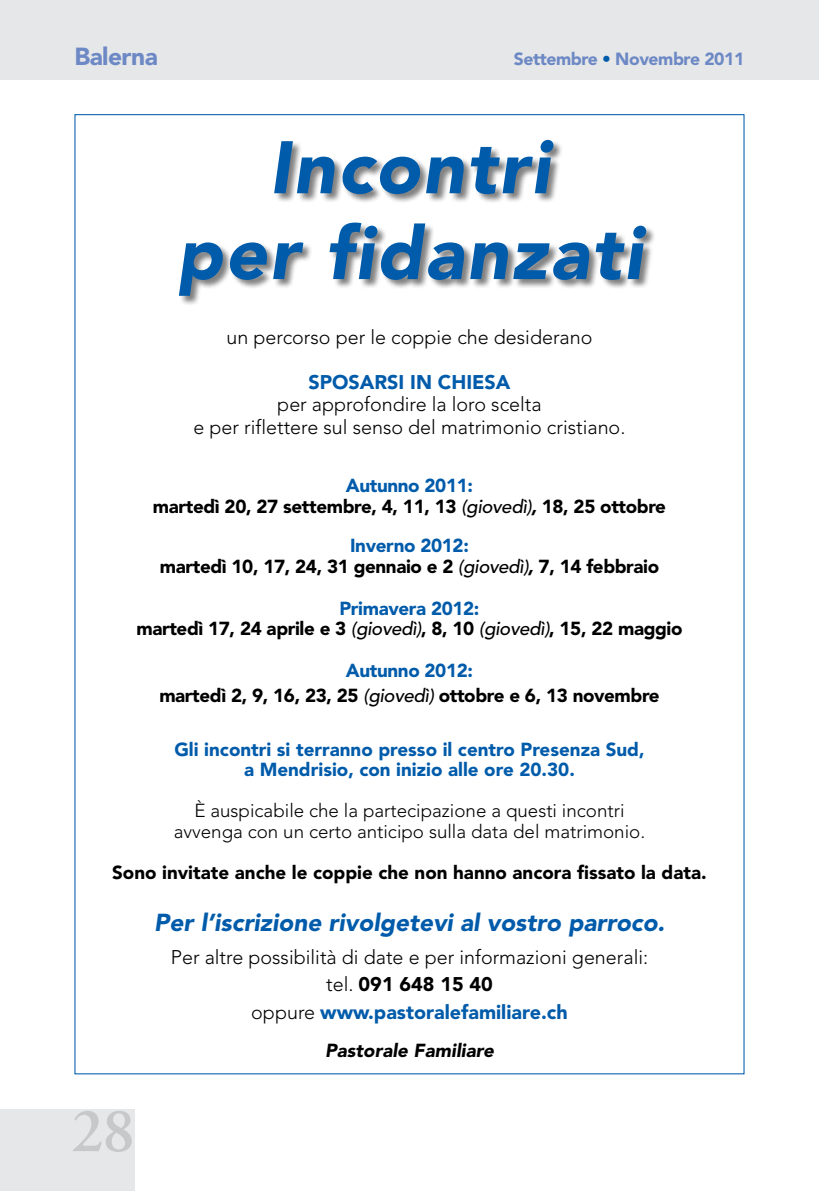
<style>
.page{position:relative;width:819px;height:1191px;background:#fff}
.page>*{position:absolute;margin:0;border:0;box-sizing:border-box;transform-origin:0 0}
.t1{font:italic 900 73.5px/85.8px "Avenir";letter-spacing:.03em;color:#005baa;text-align:center}
.t2{font:600 63px "Adobe Garamond Pro";color:#c7c8ca}
.t3{font:900 24.5px "Avenir";letter-spacing:-.025em;color:#6d89c5}
.t4{font:italic 900 24.32px "Avenir";color:#005baa}
.t5{font:300 19.78px/27.7px "Avenir";color:#000;text-align:center}
.t6{font:900 19.78px "Avenir";color:#005baa}
.t7{font:900 18.72px/20.7px "Avenir";letter-spacing:-.02em;color:#000;text-align:center}
.t8{font:300 18.72px/20.5px "Avenir";color:#000;text-align:center}
.t9{font:900 18.72px/20.5px "Avenir";color:#005baa;text-align:center}
.t10{font:900 18.72px "Avenir";color:#000}
.t11{font:italic 900 18.72px "Avenir";color:#000}
.t12{font:900 17.5px "Avenir";letter-spacing:-.025em;color:#6d89c5}
.s1{color:#005baa}
.s2{font-weight:500;font-style:italic}
.s3{font-style:italic}
.s4{font-weight:900}
.s5{font-weight:900;color:#005baa}
</style>
<div class="page">
<div style="left:0;top:0;width:819px;height:79px;background:#e6e7e8"></div>
<div style="left:0;top:1109px;width:134px;height:82px;background:#e6e7e8"></div>
<div style="left:179px;top:140px;width:477px;height:166px;background:#000;opacity:.5"></div>
<h3 class="t3" style="left:74px;top:42px;width:85px">Balerna</h3>
<p class="t12" style="left:514px;top:48px;width:232px">Settembre <span class="s1">•</span> Novembre 2011</p>
<h1 class="t1" style="left:176px;top:124px;width:468px">Incontri<br>per fidanzati</h1>
<p class="t5" style="left:226px;top:323px;width:367px">un percorso per le coppie che desiderano</p>
<p class="t6" style="left:308px;top:370px;width:204px">SPOSARSI IN CHIESA</p>
<p class="t5" style="left:193px;top:393px;width:433px;line-height:22.6px">per approfondire la loro scelta<br>e per riflettere sul senso del matrimonio cristiano.</p>
<p class="t7" style="left:153px;top:475px;width:514px"><span class="s1">Autunno 2011:<br></span>martedì 20, 27 settembre, 4, 11, 13 <span class="s2">(giovedì)</span><span class="s3">,</span> 18, 25 ottobre</p>
<p class="t7" style="left:160px;top:535px;width:501px"><span class="s1">Inverno 2012:<br></span>martedì 10, 17, 24, 31 gennaio e 2 <span class="s2">(giovedì)</span><span class="s3">,</span> 7, 14 febbraio</p>
<p class="t7" style="left:136px;top:598px;width:547px"><span class="s1">Primavera 2012:<br></span>martedì 17, 24 aprile e 3 <span class="s2">(giovedì)</span>, 8, 10 <span class="s2">(giovedì)</span>, 15, 22 maggio</p>
<p class="t7" style="left:159px;top:658px;width:502px;line-height:24.3px"><span class="s1">Autunno 2012:<br></span>martedì 2, 9, 16, 23, 25 <span class="s2">(giovedì)</span> ottobre e 6, 13 novembre</p>
<p class="t9" style="left:174px;top:739px;width:471px">Gli incontri si terranno presso il centro Presenza Sud, a Mendrisio, con inizio alle ore 20.30.</p>
<p class="t8" style="left:174px;top:800px;width:473px">È auspicabile che la partecipazione a questi incontri avvenga con un certo anticipo sulla data del matrimonio.</p>
<p class="t10" style="left:112px;top:861px;width:596px">Sono invitate anche le coppie che non hanno ancora fissato la data.</p>
<p class="t4" style="left:154px;top:907px;width:512px">Per l’iscrizione rivolgetevi al vostro parroco.</p>
<p class="t5" style="left:171px;top:943px;width:479px">Per altre possibilità di date e per informazioni generali: tel. <span class="s4">091 648 15 40<br></span>oppure <span class="s5">www.pastoralefamiliare.ch</span></p>
<p class="t11" style="left:325px;top:1038px;width:170px">Pastorale Familiare</p>
<h2 class="t2" style="left:71px;top:1094px;width:65px">28</h2>
</div>
